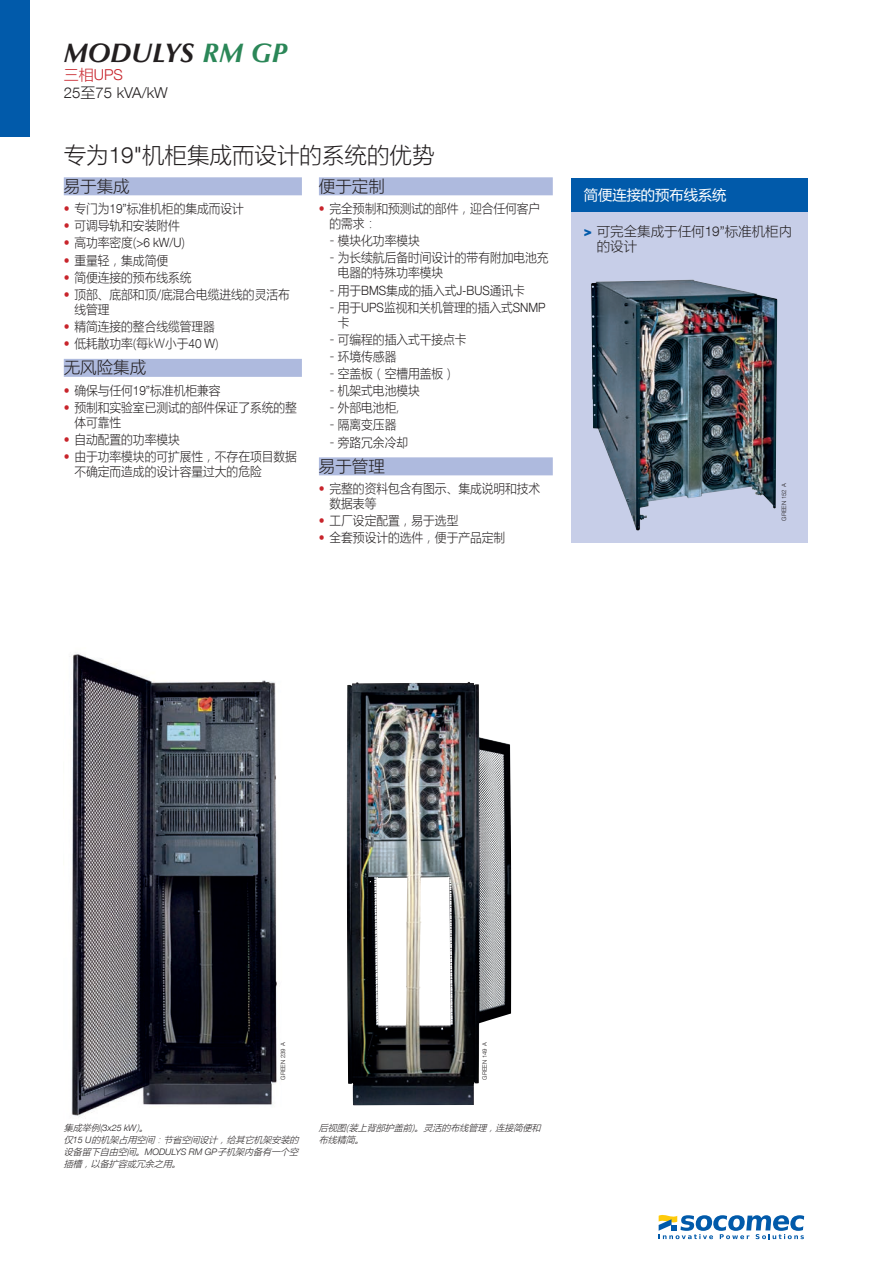
<style>
.page{position:relative;width:893px;height:1263px;background:#fff}
.page>*{position:absolute;margin:0;border:0;box-sizing:border-box;transform-origin:0 0}
.t1{font:italic 700 27px "Optima LT Std";color:#231f20}
.t2{font:300 22.5px "Microsoft Ya Hei";color:#231f20}
.t3{font:300 16.5px "Microsoft Ya Hei";color:#231f20}
.t4{font:300 15px/18px "Helvetica Neue LT Com";color:#231f20}
.t5{font:14.25px "Microsoft Ya Hei";color:#fff}
.t6{font:300 13.5px/15px "Microsoft Ya Hei";color:#231f20}
.t7{font:300 12.75px/15px "Microsoft Ya Hei";letter-spacing:-.005em;color:#231f20;scale:.92 1}
.t8{font:italic 300 9px/12px "Microsoft Ya Hei";color:#231f20}
.t9{font:300 6px "Helvetica Neue LT Com";color:#231f20}
.s1{color:#2b8758}
.s2{font-family:"Microsoft Ya Hei";color:#c8242b}
.s3{color:#c8242b}
.s4{font-family:"Microsoft Ya Hei"}
.s5{font-family:"Helvetica Neue LT Com"}
.s6{font-family:"Helvetica Neue LT Com";color:#c8242b}
.s7{font-family:"Helvetica Neue LT Com";font-weight:900;color:#015aaa}
</style>
<div class="page">
<div style="left:0;top:0;width:30px;height:136px;background:#015aaa"></div>
<img style="left:71px;top:654px;width:206px;height:464px">
<div style="left:64px;top:177px;width:238px;height:18px;background:#aebade"></div>
<div style="left:64px;top:359px;width:238px;height:18px;background:#aebade"></div>
<img style="left:347px;top:682px;width:164px;height:423px">
<div style="left:319px;top:177px;width:234px;height:18px;background:#aebade"></div>
<div style="left:319px;top:457px;width:234px;height:18px;background:#aebade"></div>
<div style="left:571px;top:179px;width:237px;height:34px;background:#015aaa"></div>
<div style="left:571px;top:213px;width:237px;height:330px;background:#c7cee8"></div>
<img style="left:591px;top:281px;width:166px;height:249px">
<svg style="left:659px;top:1215px;width:145px;height:24px"></svg>
<h1 class="t1" style="left:64px;top:37px;width:225px">MODULYS <span class="s1">RM GP</span></h1>
<p class="t4" style="left:64px;top:66px;width:106px"><span class="s2">三相</span><span class="s3">UPS<br></span>25<span class="s4">至</span>75 kVA/kW</p>
<h2 class="t2" style="left:64px;top:139px;width:372px">专为<span class="s5">19"</span>机柜集成而设计的系统的优势</h2>
<p class="t3" style="left:64px;top:175px;width:67px">易于集成</p>
<p class="t7" style="left:64px;top:201px;width:197px"><span class="s6">•</span> 专门为<span class="s5">19”</span>标准机柜的集成而设计</p>
<p class="t7" style="left:64px;top:218px;width:128px"><span class="s6">•</span> 可调导轨和安装附件</p>
<p class="t7" style="left:64px;top:235px;width:133px"><span class="s6">•</span> 高功率密度(<span class="s5">&gt;6 kW/U</span>)</p>
<p class="t7" style="left:64px;top:252px;width:115px"><span class="s6">•</span> 重量轻，集成简便</p>
<p class="t7" style="left:64px;top:269px;width:140px"><span class="s6">•</span> 简便连接的预布线系统</p>
<p class="t7" style="left:74px;top:286px;width:236px;text-indent:-11px"><span class="s6">•</span> 顶部、底部和顶/底混合电缆进线的灵活布线管理</p>
<p class="t7" style="left:64px;top:319px;width:166px"><span class="s6">•</span> 精简连接的整合线缆管理器</p>
<p class="t7" style="left:64px;top:336px;width:170px"><span class="s6">•</span> 低耗散功率(每kW小于<span class="s5">40 W</span>)</p>
<p class="t3" style="left:64px;top:356px;width:84px">无风险集成</p>
<p class="t7" style="left:64px;top:382px;width:172px"><span class="s6">•</span> 确保与任何<span class="s5">19”</span>标准机柜兼容</p>
<p class="t7" style="left:74px;top:399px;width:243px;text-indent:-11px"><span class="s6">•</span> 预制和实验室已测试的部件保证了系统的整体可靠性</p>
<p class="t7" style="left:64px;top:432px;width:128px"><span class="s6">•</span> 自动配置的功率模块</p>
<p class="t7" style="left:74px;top:449px;width:243px;text-indent:-11px"><span class="s6">•</span> 由于功率模块的可扩展性，不存在项目数据不确定而造成的设计容量过大的危险</p>
<p class="t3" style="left:319px;top:175px;width:67px">便于定制</p>
<p class="t7" style="left:330px;top:201px;width:231px;text-indent:-11px"><span class="s6">•</span> 完全预制和预测试的部件，迎合任何客户的需求：</p>
<p class="t7" style="left:330px;top:233px;width:100px">- 模块化功率模块</p>
<p class="t7" style="left:338px;top:250px;width:231px;text-indent:-8px">- 为长续航后备时间设计的带有附加电池充电器的特殊功率模块</p>
<p class="t7" style="left:330px;top:282px;width:214px">- 用于<span class="s5">BMS</span>集成的插入式<span class="s5">J-BUS</span>通讯卡</p>
<p class="t7" style="left:338px;top:299px;width:227px;text-indent:-8px">- 用于<span class="s5">UPS</span>监视和关机管理的插入式<span class="s5">SNMP</span>卡</p>
<p class="t7" style="left:330px;top:331px;width:151px">- 可编程的插入式干接点卡</p>
<p class="t7" style="left:330px;top:349px;width:74px">- 环境传感器</p>
<p class="t7" style="left:330px;top:366px;width:138px">- 空盖板（空槽用盖板）</p>
<p class="t7" style="left:330px;top:383px;width:100px">- 机架式电池模块</p>
<p class="t7" style="left:330px;top:400px;width:77px">- 外部电池柜,</p>
<p class="t7" style="left:330px;top:417px;width:74px">- 隔离变压器</p>
<p class="t7" style="left:330px;top:434px;width:87px">- 旁路冗余冷却</p>
<p class="t3" style="left:319px;top:455px;width:67px">易于管理</p>
<p class="t7" style="left:330px;top:481px;width:231px;text-indent:-11px"><span class="s6">•</span> 完整的资料包含有图示、集成说明和技术数据表等</p>
<p class="t7" style="left:319px;top:513px;width:153px"><span class="s6">•</span> 工厂设定配置，易于选型</p>
<p class="t7" style="left:319px;top:530px;width:204px"><span class="s6">•</span> 全套预设计的选件，便于产品定制</p>
<p class="t5" style="left:584px;top:185px;width:144px">简便连接的预布线系统</p>
<p class="t6" style="left:597px;top:223px;width:197px;text-indent:-13px"><span class="s7">&gt;</span> 可完全集成于任何<span class="s5">19”</span>标准机柜内的设计</p>
<p class="t9" style="left:780px;top:521px;width:39px;rotate:-90deg">GREEN 152 A</p>
<p class="t9" style="left:279px;top:1080px;width:39px;rotate:-90deg">GREEN 239 A</p>
<p class="t9" style="left:481px;top:1080px;width:39px;rotate:-90deg">GREEN 149 A</p>
<p class="t8" style="left:64px;top:1122px;width:239px">集成举例(<span class="s5">3 x 2 5 k W</span>)。<br>仅<span class="s5">1 5 U</span> 的机架占用空间：节省空间设计，给其它机架安装的设备留下自由空间。<span class="s5">M O D U L YS R M G P</span> 子机架内备有一个空插槽，以备扩容或冗余之用。</p>
<p class="t8" style="left:319px;top:1122px;width:226px">后视图(装上背部护盖前)。灵活的布线管理，连接简便和布线精简。</p>
</div>
